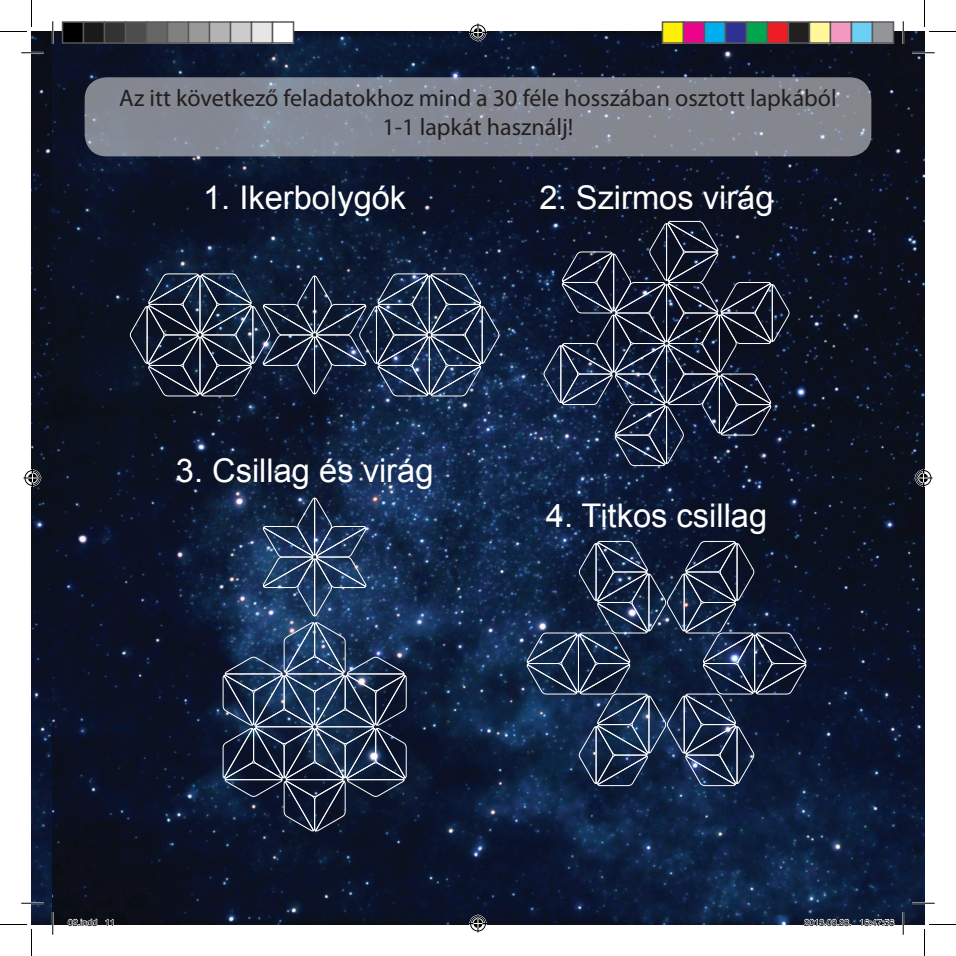
<style>
.page{position:relative;width:956px;height:956px;background:#fff}
.page>*{position:absolute;margin:0;border:0;box-sizing:border-box;transform-origin:0 0}
.t1{font:32.7px "Arial";color:#fff}
.t2{font:24px/28.8px "Myriad Pro";color:#231f20;text-align:center}
.t3{font:9px "Helvetica";color:#000}
</style>
<div class="page">
<img style="left:32px;top:32px;width:892px;height:892px">
<svg style="left:129px;top:272px;width:371px;height:125px;background:#2b3850"></svg>
<svg style="left:543px;top:221px;width:247px;height:245px;background:#222b41"></svg>
<svg style="left:222px;top:497px;width:185px;height:336px;background:#273b5a"></svg>
<svg style="left:527px;top:540px;width:280px;height:247px;background:#21304c"></svg>
<div style="left:85px;top:78px;width:786px;height:78px;background:#848892;border-radius:21px"></div>
<div style="left:85px;top:77px;width:786px;height:79px;border:2px solid #fff;border-radius:21px"></div>
<hr style="left:21px;top:52px;width:23px;height:2px;background:#fff">
<hr style="left:912px;top:52px;width:23px;height:2px;background:#fff">
<hr style="left:21px;top:902px;width:23px;height:2px;background:#fff">
<hr style="left:912px;top:902px;width:23px;height:2px;background:#fff">
<hr style="left:52px;top:21px;width:2px;height:23px;background:#fff">
<hr style="left:52px;top:912px;width:2px;height:23px;background:#fff">
<hr style="left:902px;top:21px;width:2px;height:23px;background:#fff">
<hr style="left:902px;top:912px;width:2px;height:23px;background:#fff">
<svg style="left:21px;top:53px;width:23px;height:1px"></svg>
<svg style="left:912px;top:53px;width:23px;height:1px"></svg>
<svg style="left:21px;top:903px;width:23px;height:1px"></svg>
<svg style="left:912px;top:903px;width:23px;height:1px"></svg>
<svg style="left:53px;top:21px;width:1px;height:23px"></svg>
<svg style="left:53px;top:912px;width:1px;height:23px"></svg>
<svg style="left:903px;top:21px;width:1px;height:23px"></svg>
<svg style="left:903px;top:912px;width:1px;height:23px"></svg>
<svg style="left:0;top:0;width:32px;height:32px"></svg>
<svg style="left:0;top:924px;width:32px;height:32px"></svg>
<svg style="left:924px;top:0;width:32px;height:32px"></svg>
<svg style="left:924px;top:924px;width:32px;height:32px"></svg>
<svg style="left:469px;top:24px;width:18px;height:18px"></svg>
<svg style="left:469px;top:914px;width:18px;height:18px"></svg>
<svg style="left:24px;top:469px;width:18px;height:18px"></svg>
<svg style="left:914px;top:469px;width:18px;height:18px"></svg>
<div style="left:63px;top:22px;width:21px;height:21px;background:#000"></div>
<div style="left:62px;top:21px;width:22px;height:23px;border:2px solid #595959"></div>
<div style="left:84px;top:22px;width:21px;height:21px;background:#1a1a1a"></div>
<div style="left:83px;top:21px;width:22px;height:23px;border:2px solid #595959"></div>
<div style="left:105px;top:22px;width:21px;height:21px;background:#333"></div>
<div style="left:104px;top:21px;width:22px;height:23px;border:2px solid #595959"></div>
<div style="left:126px;top:22px;width:21px;height:21px;background:#4d4d4d"></div>
<div style="left:125px;top:21px;width:22px;height:23px;border:2px solid #595959"></div>
<div style="left:147px;top:22px;width:21px;height:21px;background:#666"></div>
<div style="left:146px;top:21px;width:22px;height:23px;border:2px solid #595959"></div>
<div style="left:168px;top:22px;width:21px;height:21px;background:#808080"></div>
<div style="left:167px;top:21px;width:22px;height:23px;border:2px solid #595959"></div>
<div style="left:189px;top:22px;width:21px;height:21px;background:#999"></div>
<div style="left:188px;top:21px;width:22px;height:23px;border:2px solid #595959"></div>
<div style="left:210px;top:22px;width:21px;height:21px;background:#b3b3b3"></div>
<div style="left:209px;top:21px;width:22px;height:23px;border:2px solid #595959"></div>
<div style="left:231px;top:22px;width:21px;height:21px;background:#ccc"></div>
<div style="left:230px;top:21px;width:22px;height:23px;border:2px solid #595959"></div>
<div style="left:252px;top:22px;width:21px;height:21px;background:#e6e6e6"></div>
<div style="left:251px;top:21px;width:22px;height:23px;border:2px solid #595959"></div>
<div style="left:273px;top:22px;width:21px;height:21px;background:#fff"></div>
<div style="left:272px;top:21px;width:22px;height:23px;border:2px solid #595959"></div>
<div style="left:662px;top:22px;width:21px;height:21px;background:#fff101"></div>
<div style="left:662px;top:21px;width:22px;height:23px;border:2px solid #595959"></div>
<div style="left:683px;top:22px;width:21px;height:21px;background:#ed028c"></div>
<div style="left:683px;top:21px;width:22px;height:23px;border:2px solid #595959"></div>
<div style="left:704px;top:22px;width:21px;height:21px;background:#00aeef"></div>
<div style="left:704px;top:21px;width:22px;height:23px;border:2px solid #595959"></div>
<div style="left:725px;top:22px;width:21px;height:21px;background:#2e3092"></div>
<div style="left:725px;top:21px;width:22px;height:23px;border:2px solid #595959"></div>
<div style="left:746px;top:22px;width:21px;height:21px;background:#00a54f"></div>
<div style="left:746px;top:21px;width:22px;height:23px;border:2px solid #595959"></div>
<div style="left:767px;top:22px;width:21px;height:21px;background:#ee1d23"></div>
<div style="left:767px;top:21px;width:22px;height:23px;border:2px solid #595959"></div>
<div style="left:788px;top:22px;width:21px;height:21px;background:#231f20"></div>
<div style="left:788px;top:21px;width:22px;height:23px;border:2px solid #595959"></div>
<div style="left:809px;top:22px;width:21px;height:21px;background:#fff79a"></div>
<div style="left:809px;top:21px;width:22px;height:23px;border:2px solid #595959"></div>
<div style="left:830px;top:22px;width:21px;height:21px;background:#f499c2"></div>
<div style="left:830px;top:21px;width:22px;height:23px;border:2px solid #595959"></div>
<div style="left:851px;top:22px;width:21px;height:21px;background:#6bcff6"></div>
<div style="left:851px;top:21px;width:22px;height:23px;border:2px solid #595959"></div>
<div style="left:872px;top:22px;width:21px;height:21px;background:#939598"></div>
<div style="left:872px;top:21px;width:22px;height:23px;border:2px solid #595959"></div>
<svg style="left:67px;top:919px;width:30px;height:6px"></svg>
<svg style="left:105px;top:919px;width:9px;height:6px"></svg>
<svg style="left:804px;top:919px;width:47px;height:6px"></svg>
<svg style="left:860px;top:919px;width:35px;height:6px"></svg>
<p class="t2" style="left:119px;top:83px;width:719px">Az itt következő feladatokhoz mind a 30 féle hosszában osztott lapkából<br>1-1 lapkát használj!</p>
<h1 class="t1" style="left:203px;top:176px;width:205px">1. Ikerbolygók</h1>
<h1 class="t1" style="left:540px;top:176px;width:235px">2. Szirmos virág</h1>
<h1 class="t1" style="left:176px;top:449px;width:259px">3. Csillag és virág</h1>
<h1 class="t1" style="left:546px;top:494px;width:223px">4. Titkos csillag</h1>
<p class="t3" style="left:68px;top:917px;width:49px">02.indd 11</p>
<p class="t3" style="left:804px;top:917px;width:92px">2013.08.28. 16:47:56</p>
</div>
